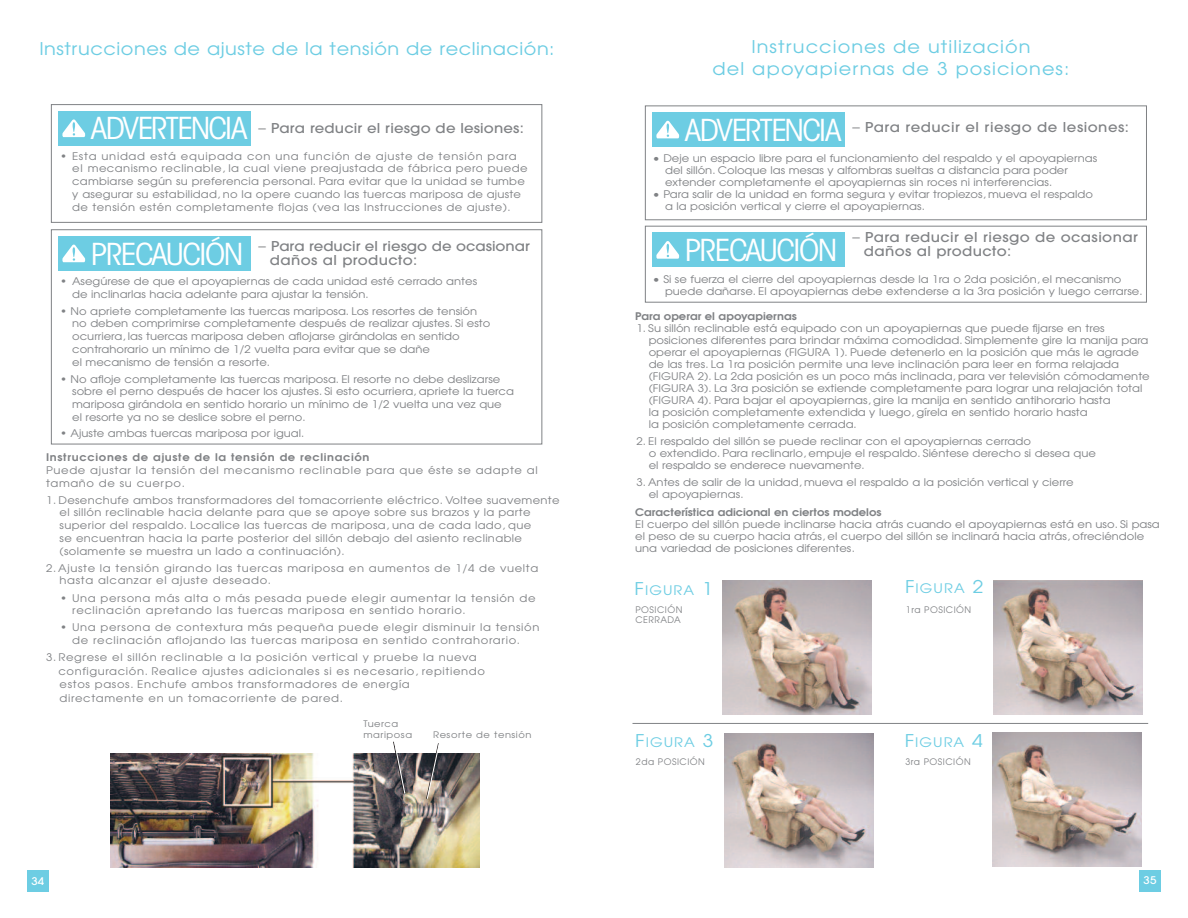
<style>
.page{position:relative;width:1188px;height:918px;background:#fff}
.page>*{position:absolute;margin:0;border:0;box-sizing:border-box;transform-origin:0 0}
.t1{font:30px "ITC Avant Garde MM.325.wt.450.wd";letter-spacing:-.04em;color:#fff;scale:1.1 1}
.t2{font:17.55px/22.5px "Avant Garde";letter-spacing:.055em;color:#6dcde3;text-align:center;scale:1.1 1}
.t3{font:17.55px "Avant Garde";letter-spacing:.03em;color:#6dcde3;scale:1.1 1}
.t4{font:500 13.5px/13.5px "Avant Garde";letter-spacing:.025em;color:#808285;scale:1.1 1}
.t5{font:500 13.5px/13.5px "Avant Garde";color:#808285;scale:1.1 1}
.t6{font:13.2px "Avant Garde";letter-spacing:.075em;color:#6dcde3;scale:1.1 1}
.t7{font:10.5px/12px "Avant Garde";color:#808285;scale:1.1 1}
.t8{font:10.5px/12.8px "Avant Garde";letter-spacing:.055em;color:#808285;scale:1.1 1}
.t9{font:10.5px/12.8px "Avant Garde";letter-spacing:.03em;color:#808285;scale:1.1 1}
.t10{font:10.5px/12.8px "Avant Garde";letter-spacing:.04em;color:#808285;scale:1.1 1}
.t11{font:600 10.5px "Avant Garde";color:#808285;scale:1.1 1}
.t12{font:600 10.5px "Avant Garde";letter-spacing:.055em;color:#808285;scale:1.1 1}
.t13{font:500 10.5px "Avant Garde";color:#fff;scale:1.1 1}
.t14{font:9px/10.5px "Avant Garde";letter-spacing:.055em;color:#808285}
.t15{font:9px/10.5px "Avant Garde";letter-spacing:.055em;color:#808285;scale:1.1 1}
.s1{font-weight:400}
.s2{font-weight:500}
.s3{font-size:17.55px}
</style>
<div class="page">
<div style="left:1139px;top:870px;width:22px;height:21px;background:#6dcde3"></div>
<div style="left:27px;top:871px;width:22px;height:21px;background:#6dcde3"></div>
<div style="left:51px;top:104px;width:491px;height:119px;border:1px solid #808285"></div>
<div style="left:58px;top:111px;width:193px;height:34px;background:#6dcde3"></div>
<svg style="left:62px;top:119px;width:23px;height:18px"></svg>
<div style="left:51px;top:229px;width:491px;height:215px;border:1px solid #808285"></div>
<div style="left:58px;top:236px;width:193px;height:35px;background:#6dcde3"></div>
<svg style="left:62px;top:245px;width:23px;height:17px"></svg>
<img style="left:723px;top:581px;width:149px;height:133px">
<img style="left:993px;top:732px;width:149px;height:134px">
<img style="left:994px;top:580px;width:149px;height:134px">
<img style="left:724px;top:733px;width:149px;height:134px">
<hr style="left:633px;top:723px;width:515px;height:1px;background:#808285">
<div style="left:645px;top:106px;width:502px;height:114px;border:1px solid #808285"></div>
<div style="left:652px;top:112px;width:193px;height:35px;background:#6dcde3"></div>
<svg style="left:656px;top:121px;width:23px;height:17px"></svg>
<div style="left:645px;top:226px;width:502px;height:77px;border:1px solid #808285"></div>
<div style="left:652px;top:233px;width:193px;height:34px;background:#6dcde3"></div>
<svg style="left:656px;top:241px;width:23px;height:18px"></svg>
<img style="left:111px;top:754px;width:369px;height:113px">
<svg style="left:393px;top:741px;width:13px;height:54px"></svg>
<svg style="left:426px;top:743px;width:14px;height:57px"></svg>
<h2 class="t3" style="left:39px;top:39px;width:470px">Instrucciones de ajuste de la tensión de reclinación:</h2>
<h2 class="t2" style="left:713px;top:35px;width:326px">Instrucciones de utilización<br>del apoyapiernas de 3 posiciones:</h2>
<h1 class="t1" style="left:91px;top:117px;width:144px">ADVERTENCIA</h1>
<p class="t4" style="left:259px;top:123px;width:243px"><span class="s1">–</span> Para reducir el riesgo de lesiones:</p>
<p class="t10" style="left:72px;top:150px;width:415px;text-indent:-12px"><span class="s2">•</span> Esta unidad está equipada con una función de ajuste de tensión para el mecanismo reclinable, la cual viene preajustada de fábrica pero puede cambiarse según su preferencia personal. Para evitar que la unidad se tumbe y asegurar su estabilidad, no la opere cuando las tuercas mariposa de ajuste de tensión estén completamente flojas (vea las Instrucciones de ajuste).</p>
<p class="t5" style="left:270px;top:241px;width:238px;text-indent:-11px"><span class="s1">–</span> Para reducir el riesgo de ocasionar daños al producto:</p>
<p class="t7" style="left:72px;top:275px;width:370px;line-height:12.8px;text-indent:-12px"><span class="s2">•</span> Asegúrese de que el apoyapiernas de cada unidad esté cerrado antes de inclinarlas hacia adelante para ajustar la tensión.</p>
<p class="t7" style="left:72px;top:305px;width:382px;line-height:12.8px;text-indent:-12px"><span class="s2">•</span> No apriete completamente las tuercas mariposa. Los resortes de tensión no deben comprimirse completamente después de realizar ajustes. Si esto ocurriera, las tuercas mariposa deben aflojarse girándolas en sentido contrahorario un mínimo de 1/2 vuelta para evitar que se dañe<br>el mecanismo de tensión a resorte.</p>
<p class="t7" style="left:72px;top:373px;width:403px;line-height:12.8px;text-indent:-12px"><span class="s2">•</span> No afloje completamente las tuercas mariposa. El resorte no debe deslizarse sobre el perno después de hacer los ajustes. Si esto ocurriera, apriete la tuerca mariposa girándola en sentido horario un mínimo de 1/2 vuelta una vez que el resorte ya no se deslice sobre el perno.</p>
<p class="t7" style="left:60px;top:428px;width:223px"><span class="s2">•</span> Ajuste ambas tuercas mariposa por igual.</p>
<p class="t12" style="left:46px;top:451px;width:296px">Instrucciones de ajuste de la tensión de reclinación</p>
<p class="t8" style="left:46px;top:464px;width:448px">Puede ajustar la tensión del mecanismo reclinable para que éste se adapte al tamaño de su cuerpo.</p>
<p class="t9" style="left:60px;top:494px;width:456px;text-indent:-13px">1. Desenchufe ambos transformadores del tomacorriente eléctrico. Voltee suavemente el sillón reclinable hacia delante para que se apoye sobre sus brazos y la parte superior del respaldo. Localice las tuercas de mariposa, una de cada lado, que<br>se encuentran hacia la parte posterior del sillón debajo del asiento reclinable (solamente se muestra un lado a continuación).</p>
<p class="t8" style="left:60px;top:562px;width:437px;text-indent:-14px">2.Ajuste la tensión girando las tuercas mariposa en aumentos de 1/4 de vuelta hasta alcanzar el ajuste deseado.</p>
<p class="t8" style="left:72px;top:592px;width:423px;text-indent:-12px"><span class="s2">•</span> Una persona más alta o más pesada puede elegir aumentar la tensión de reclinación apretando las tuercas mariposa en sentido horario.</p>
<p class="t8" style="left:72px;top:621px;width:426px;text-indent:-12px"><span class="s2">•</span> Una persona de contextura más pequeña puede elegir disminuir la tensión de reclinación aflojando las tuercas mariposa en sentido contrahorario.</p>
<p class="t8" style="left:59px;top:651px;width:389px;line-height:13.5px;text-indent:-12px">3. Regrese el sillón reclinable a la posición vertical y pruebe la nueva configuración. Realice ajustes adicionales si es necesario, repitiendo estos pasos. Enchufe ambos transformadores de energía directamente en un tomacorriente de pared.</p>
<h1 class="t1" style="left:91px;top:242px;width:140px">PRECAUCIÓN</h1>
<h1 class="t1" style="left:685px;top:119px;width:144px">ADVERTENCIA</h1>
<p class="t4" style="left:853px;top:121px;width:253px"><span class="s1">–</span> Para reducir el riesgo de lesiones:</p>
<p class="t7" style="left:665px;top:153px;width:394px;text-indent:-12px">• Deje un espacio libre para el funcionamiento del respaldo y el apoyapiernas del sillón. Coloque las mesas y alfombras sueltas a distancia para poder extender completamente el apoyapiernas sin roces ni interferencias.</p>
<p class="t7" style="left:665px;top:189px;width:390px;text-indent:-12px">• Para salir de la unidad en forma segura y evitar tropiezos, mueva el respaldo a la posición vertical y cierre el apoyapiernas.</p>
<p class="t4" style="left:864px;top:232px;width:251px;text-indent:-11px"><span class="s1">–</span> Para reducir el riesgo de ocasionar daños al producto:</p>
<p class="t7" style="left:665px;top:273px;width:436px;text-indent:-12px">• Si se fuerza el cierre del apoyapiernas desde la 1ra o 2da posición, el mecanismo puede dañarse. El apoyapiernas debe extenderse a la 3ra posición y luego cerrarse.</p>
<p class="t11" style="left:635px;top:310px;width:148px">Para operar el apoyapiernas</p>
<p class="t7" style="left:649px;top:322px;width:457px;text-indent:-12px">1. Su sillón reclinable está equipado con un apoyapiernas que puede fijarse en tres posiciones diferentes para brindar máxima comodidad. Simplemente gire la manija para operar el apoyapiernas (FIGURA 1). Puede detenerlo en la posición que más le agrade de las tres. La 1ra posición permite una leve inclinación para leer en forma relajada (FIGURA 2). La 2da posición es un poco más inclinada, para ver televisión cómodamente (FIGURA 3). La 3ra posición se extiende completamente para lograr una relajación total (FIGURA 4). Para bajar el apoyapiernas, gire la manija en sentido antihorario hasta<br>la posición completamente extendida y luego, gírela en sentido horario hasta<br>la posición completamente cerrada.</p>
<p class="t7" style="left:649px;top:435px;width:408px;text-indent:-12px">2. El respaldo del sillón se puede reclinar con el apoyapiernas cerrado<br>o extendido. Para reclinarlo, empuje el respaldo. Siéntese derecho si desea que el respaldo se enderece nuevamente.</p>
<p class="t7" style="left:649px;top:477px;width:388px;text-indent:-12px">3. Antes de salir de la unidad, mueva el respaldo a la posición vertical y cierre el apoyapiernas.</p>
<p class="t11" style="left:635px;top:506px;width:225px">Característica adicional en ciertos modelos</p>
<p class="t7" style="left:635px;top:518px;width:478px">El cuerpo del sillón puede inclinarse hacia atrás cuando el apoyapiernas está en uso. Si pasa el peso de su cuerpo hacia atrás, el cuerpo del sillón se inclinará hacia atrás, ofreciéndole una variedad de posiciones diferentes.</p>
<h1 class="t1" style="left:685px;top:239px;width:140px">PRECAUCIÓN</h1>
<p class="t6" style="left:635px;top:582px;width:73px"><span class="s3">F</span>IGURA <span class="s3">1</span></p>
<p class="t6" style="left:905px;top:580px;width:73px"><span class="s3">F</span>IGURA <span class="s3">2</span></p>
<p class="t14" style="left:635px;top:604px;width:48px">POSICIÓN<br>CERRADA</p>
<p class="t14" style="left:906px;top:604px;width:67px">1ra POSICIÓN</p>
<p class="t15" style="left:363px;top:719px;width:46px">Tuerca mariposa</p>
<p class="t15" style="left:433px;top:730px;width:91px">Resorte de tensión</p>
<p class="t6" style="left:635px;top:735px;width:73px"><span class="s3">F</span>IGURA <span class="s3">3</span></p>
<p class="t6" style="left:905px;top:734px;width:73px"><span class="s3">F</span>IGURA <span class="s3">4</span></p>
<p class="t14" style="left:636px;top:757px;width:71px">2da POSICIÓN</p>
<p class="t14" style="left:905px;top:757px;width:67px">3ra POSICIÓN</p>
<p class="t13" style="left:31px;top:877px;width:13px">34</p>
<p class="t13" style="left:1144px;top:877px;width:13px">35</p>
</div>
